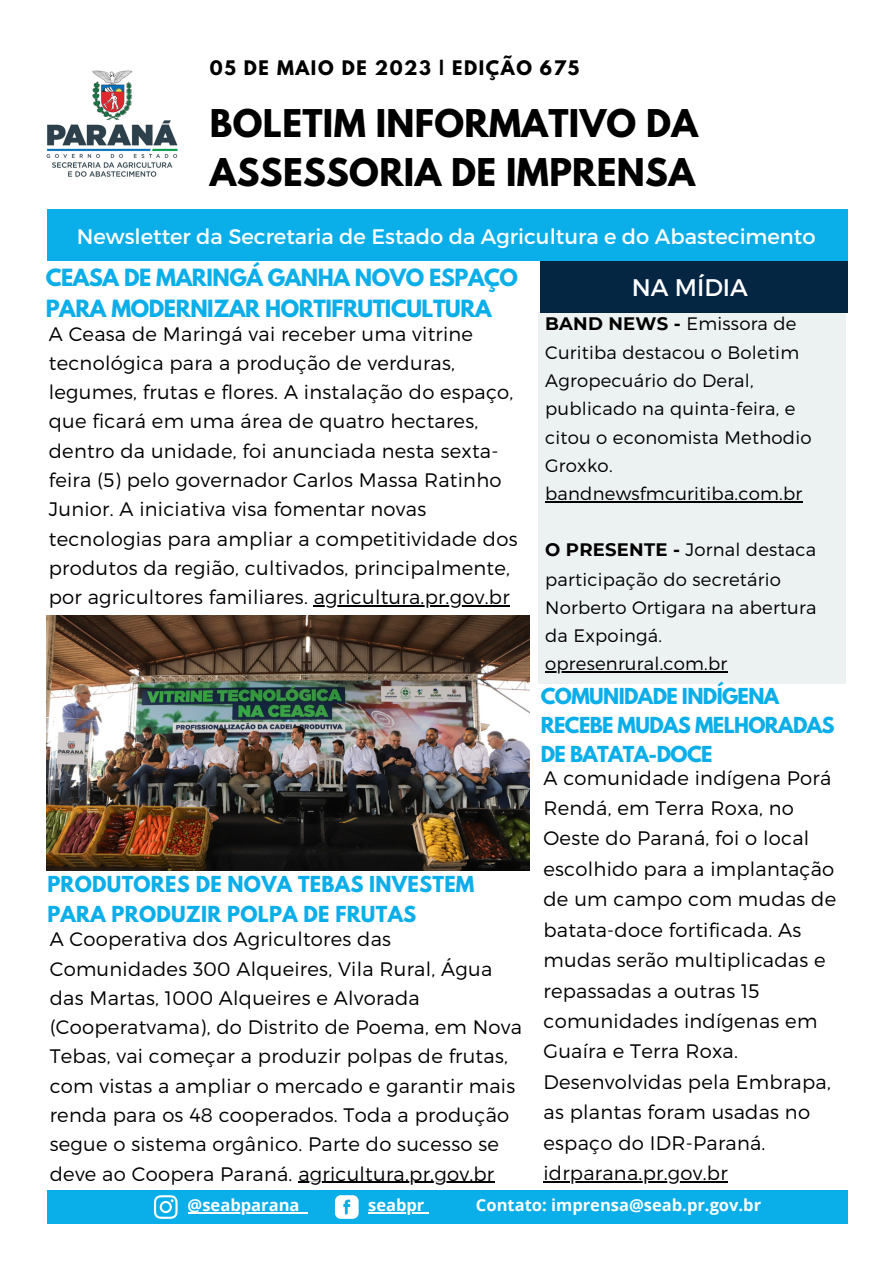
<style>
.page{position:relative;width:894px;height:1264px;background:#fff}
.page>*{position:absolute;margin:0;border:0;box-sizing:border-box;transform-origin:0 0}
.t1{font:700 33.9px "League Spartan";letter-spacing:.01em;color:#000}
.t2{font:24px "Montserrat";color:#fff}
.t3{font:700 21px/31.5px "League Spartan";letter-spacing:-.02em;color:#0aaee9}
.t4{font:21px "Montserrat";color:#fff}
.t5{font:300 19.5px/29.2px "Montserrat";letter-spacing:.015em;color:#000}
.t6{font:700 19.5px/29.2px "League Spartan";letter-spacing:.015em;color:#0aaee9}
.t7{font:700 19.5px/29.2px "League Spartan";letter-spacing:-.03em;color:#0aaee9}
.t8{font:300 18px/28.3px "Montserrat";letter-spacing:.015em;color:#000}
.t9{font:700 17.85px "League Spartan";letter-spacing:.09em;color:#000}
.t10{font:700 16.5px "Open Sans";color:#fff}
.s1{font-weight:700}
</style>
<div class="page">
<div style="left:47px;top:209px;width:800px;height:52px;background:#0aaee9"></div>
<div style="left:47px;top:1189px;width:800px;height:34px;background:#0aaee9"></div>
<div style="left:538px;top:312px;width:307px;height:371px;background:#ecf1f1"></div>
<div style="left:539px;top:261px;width:308px;height:52px;background:#052642"></div>
<img style="left:46px;top:70px;width:132px;height:107px">
<hr style="left:187px;top:1212px;width:112px;height:1px;background:#fff">
<hr style="left:368px;top:1212px;width:56px;height:1px;background:#fff">
<svg style="left:154px;top:1195px;width:23px;height:23px"></svg>
<svg style="left:335px;top:1195px;width:23px;height:23px"></svg>
<img style="left:47px;top:616px;width:483px;height:254px">
<hr style="left:545px;top:501px;width:257px;height:1px;background:#000">
<hr style="left:545px;top:671px;width:182px;height:1px;background:#000">
<hr style="left:314px;top:605px;width:195px;height:1px;background:#000">
<hr style="left:298px;top:1181px;width:196px;height:1px;background:#000">
<hr style="left:543px;top:1181px;width:184px;height:1px;background:#000">
<p class="t9" style="left:210px;top:59px;width:370px">05 DE MAIO DE 2023 | EDIÇÃO 675</p>
<p class="t1" style="left:210px;top:107px;width:489px">BOLETIM INFORMATIVO DA</p>
<p class="t1" style="left:210px;top:155px;width:486px">ASSESSORIA DE IMPRENSA</p>
<p class="t4" style="left:77px;top:223px;width:740px">Newsletter da Secretaria de Estado da Agricultura e do Abastecimento</p>
<p class="t2" style="left:631px;top:271px;width:117px">NA MÍDIA</p>
<p class="t3" style="left:46px;top:264px;width:473px">CEASA DE MARINGÁ GANHA NOVO ESPAÇO<br>PARA MODERNIZAR HORTIFRUTICULTURA</p>
<p class="t5" style="left:49px;top:318px;width:470px">A Ceasa de Maringá vai receber uma vitrine tecnológica para a produção de verduras, legumes, frutas e flores. A instalação do espaço, que ficará em uma área de quatro hectares, dentro da unidade, foi anunciada nesta sexta&shy;feira (5) pelo governador Carlos Massa Ratinho Junior. A iniciativa visa fomentar novas tecnologias para ampliar a competitividade dos produtos da região, cultivados, principalmente, por agricultores familiares. agricultura.pr.gov.br</p>
<p class="t8" style="left:545px;top:308px;width:268px"><span class="s1">BAND NEWS -</span> Emissora de<br>Curitiba destacou o Boletim<br>Agropecuário do Deral, publicado na quinta-feira, e citou o economista Methodio<br>Groxko. bandnewsfmcuritiba.com.br</p>
<p class="t8" style="left:545px;top:534px;width:273px"><span class="s1">O PRESENTE -</span> Jornal destaca participação do secretário<br>Norberto Ortigara na abertura da Expoingá. opresenrural.com.br</p>
<p class="t6" style="left:47px;top:872px;width:428px">PRODUTORES DE NOVA TEBAS INVESTEM<br>PARA PRODUZIR POLPA DE FRUTAS</p>
<p class="t5" style="left:50px;top:923px;width:474px">A Cooperativa dos Agricultores das Comunidades 300 Alqueires, Vila Rural, Água das Martas, 1000 Alqueires e Alvorada (Cooperatvama), do Distrito de Poema, em Nova Tebas, vai começar a produzir polpas de frutas, com vistas a ampliar o mercado e garantir mais renda para os 48 cooperados. Toda a produção segue o sistema orgânico. Parte do sucesso se deve ao Coopera Paraná. agricultura.pr.gov.br</p>
<p class="t7" style="left:540px;top:683px;width:295px">COMUNIDADE INDÍGENA<br>RECEBE MUDAS MELHORADAS<br>DE BATATA-DOCE</p>
<p class="t5" style="left:543px;top:761px;width:294px;line-height:30.5px">A comunidade indígena Porá<br>Rendá, em Terra Roxa, no<br>Oeste do Paraná, foi o local escolhido para a implantação de um campo com mudas de batata-doce fortificada. As mudas serão multiplicadas e repassadas a outras 15 comunidades indígenas em<br>Guaíra e Terra Roxa.<br>Desenvolvidas pela Embrapa, as plantas foram usadas no espaço do IDR-Paraná.</p>
<p class="t5" style="left:543px;top:1157px;width:186px">idrparana.pr.gov.br</p>
<p class="t10" style="left:187px;top:1193px;width:113px">@seabparana</p>
<p class="t10" style="left:368px;top:1193px;width:58px">seabpr</p>
<p class="t10" style="left:476px;top:1193px;width:287px">Contato: imprensa@seab.pr.gov.br</p>
</div>
